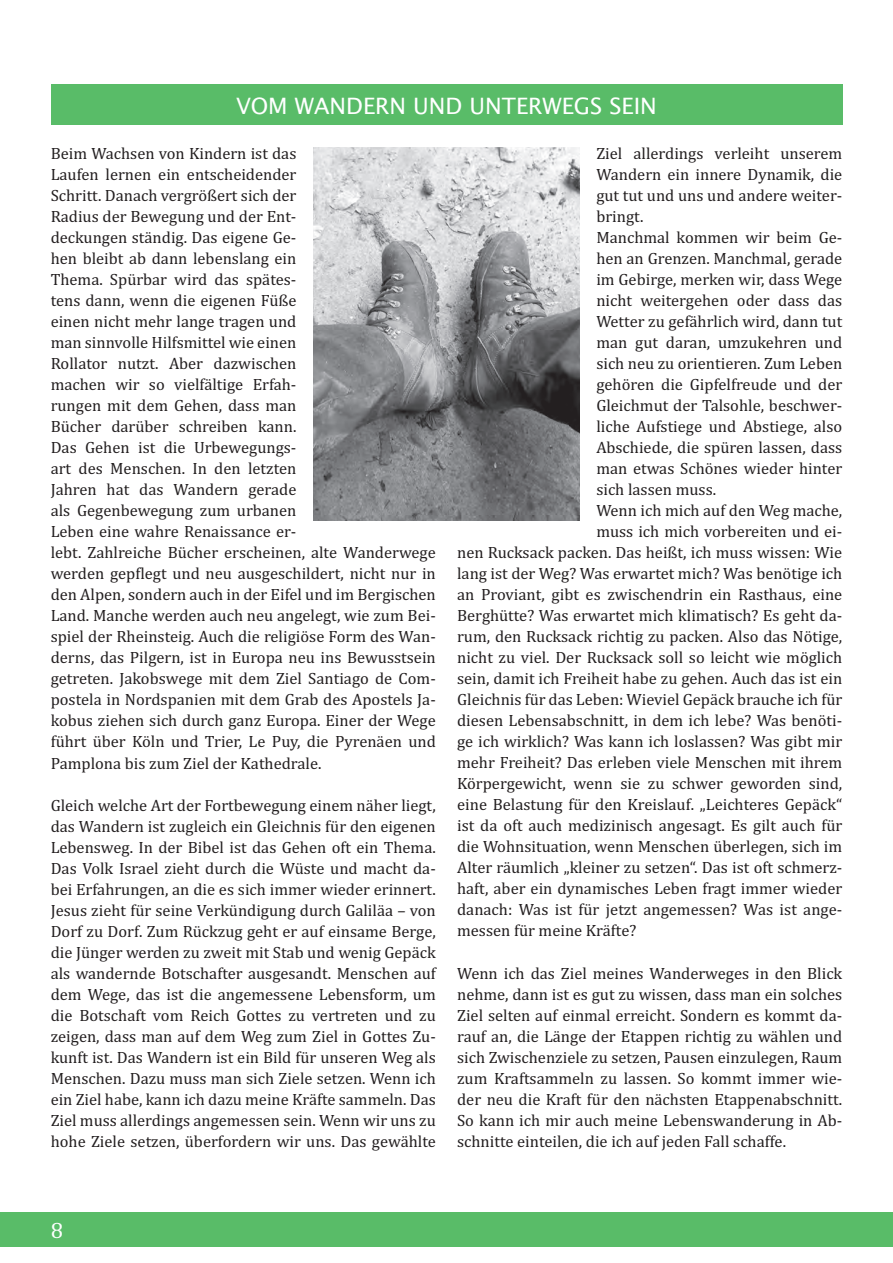
<style>
.page{position:relative;width:893px;height:1263px;background:#fff}
.page>*{position:absolute;margin:0;border:0;box-sizing:border-box;transform-origin:0 0}
.t1{font:22.5px "Lucida Sans";color:#fff}
.t2{font:22.5px "Cambria";color:#fff}
.t3{font:16.5px/21px "Cambria";color:#231f20;text-align:justify}
</style>
<div class="page">
<div style="left:0;top:1211px;width:892px;height:34px;background:#59bc68"></div>
<img style="left:313px;top:147px;width:266px;height:373px">
<div style="left:51px;top:85px;width:791px;height:40px;background:#59bc68"></div>
<h1 class="t1" style="left:236px;top:93px;width:422px">VOM WANDERN UND UNTERWEGS SEIN</h1>
<p class="t3" style="left:51px;top:143px;width:386px;text-align:left">Beim Wachsen von Kindern ist das<br>Laufen lernen ein entscheidender<br>Schritt. Danach vergrößert sich der<br>Radius der Bewegung und der Ent-<br>deckungen ständig. Das eigene Ge-<br>hen bleibt ab dann lebenslang ein<br>Thema. Spürbar wird das spätes-<br>tens dann, wenn die eigenen Füße<br>einen nicht mehr lange tragen und<br>man sinnvolle Hilfsmittel wie einen<br>Rollator nutzt. Aber dazwischen<br>machen wir so vielfältige Erfah-<br>rungen mit dem Gehen, dass man<br>Bücher darüber schreiben kann.<br>Das Gehen ist die Urbewegungs-<br>art des Menschen. In den letzten<br>Jahren hat das Wandern gerade<br>als Gegenbewegung zum urbanen<br>Leben eine wahre Renaissance er-<br>lebt. Zahlreiche Bücher erscheinen, alte Wanderwege werden gepflegt und neu ausgeschildert, nicht nur in den Alpen, sondern auch in der Eifel und im Bergischen Land. Manche werden auch neu angelegt, wie zum Bei&shy;spiel der Rheinsteig. Auch die religiöse Form des Wan&shy;derns, das Pilgern, ist in Europa neu ins Bewusstsein getreten. Jakobswege mit dem Ziel Santiago de Com&shy;postela in Nordspanien mit dem Grab des Apostels Ja&shy;kobus ziehen sich durch ganz Europa. Einer der Wege führt über Köln und Trier, Le Puy, die Pyrenäen und Pamplona bis zum Ziel der Kathedrale.</p>
<p class="t3" style="left:51px;top:794px;width:386px">Gleich welche Art der Fortbewegung einem näher liegt, das Wandern ist zugleich ein Gleichnis für den eigenen Lebensweg. In der Bibel ist das Gehen oft ein Thema.<br>Das Volk Israel zieht durch die Wüste und macht da&shy;bei Erfahrungen, an die es sich immer wieder erinnert.<br>Jesus zieht für seine Verkündigung durch Galiläa – von Dorf zu Dorf. Zum Rückzug geht er auf einsame Berge, die Jünger werden zu zweit mit Stab und wenig Gepäck als wandernde Botschafter ausgesandt. Menschen auf dem Wege, das ist die angemessene Lebensform, um die Botschaft vom Reich Gottes zu vertreten und zu zeigen, dass man auf dem Weg zum Ziel in Gottes Zu&shy;kunft ist. Das Wandern ist ein Bild für unseren Weg als Menschen. Dazu muss man sich Ziele setzen. Wenn ich ein Ziel habe, kann ich dazu meine Kräfte sammeln. Das Ziel muss allerdings angemessen sein. Wenn wir uns zu hohe Ziele setzen, überfordern wir uns. Das gewählte</p>
<p class="t3" style="left:596px;top:142px;width:247px">Ziel allerdings verleiht unserem</p>
<p class="t3" style="left:596px;top:163px;width:247px">Wandern ein innere Dynamik, die</p>
<p class="t3" style="left:596px;top:184px;width:247px">gut tut und uns und andere weiter-</p>
<p class="t3" style="left:596px;top:205px;width:49px">bringt.</p>
<p class="t3" style="left:596px;top:226px;width:247px">Manchmal kommen wir beim Ge-</p>
<p class="t3" style="left:596px;top:247px;width:247px">hen an Grenzen. Manchmal, gerade</p>
<p class="t3" style="left:596px;top:268px;width:247px">im Gebirge, merken wir, dass Wege</p>
<p class="t3" style="left:596px;top:289px;width:247px">nicht weitergehen oder dass das</p>
<p class="t3" style="left:596px;top:310px;width:247px">Wetter zu gefährlich wird, dann tut</p>
<p class="t3" style="left:596px;top:331px;width:247px">man gut daran, umzukehren und</p>
<p class="t3" style="left:596px;top:352px;width:247px">sich neu zu orientieren. Zum Leben</p>
<p class="t3" style="left:596px;top:373px;width:247px">gehören die Gipfelfreude und der</p>
<p class="t3" style="left:596px;top:394px;width:247px">Gleichmut der Talsohle, beschwer-</p>
<p class="t3" style="left:596px;top:415px;width:247px">liche Aufstiege und Abstiege, also</p>
<p class="t3" style="left:596px;top:436px;width:247px">Abschiede, die spüren lassen, dass</p>
<p class="t3" style="left:596px;top:457px;width:247px">man etwas Schönes wieder hinter</p>
<p class="t3" style="left:596px;top:478px;width:121px">sich lassen muss.</p>
<p class="t3" style="left:596px;top:499px;width:247px">Wenn ich mich auf den Weg mache,</p>
<p class="t3" style="left:596px;top:520px;width:247px">muss ich mich vorbereiten und ei-</p>
<p class="t3" style="left:457px;top:542px;width:386px">nen Rucksack packen. Das heißt, ich muss wissen: Wie</p>
<p class="t3" style="left:457px;top:563px;width:386px">lang ist der Weg? Was erwartet mich? Was benötige ich</p>
<p class="t3" style="left:457px;top:584px;width:386px">an Proviant, gibt es zwischendrin ein Rasthaus, eine</p>
<p class="t3" style="left:457px;top:605px;width:386px">Berghütte? Was erwartet mich klimatisch? Es geht da-</p>
<p class="t3" style="left:457px;top:626px;width:386px">rum, den Rucksack richtig zu packen. Also das Nötige,</p>
<p class="t3" style="left:457px;top:647px;width:386px">nicht zu viel. Der Rucksack soll so leicht wie möglich</p>
<p class="t3" style="left:457px;top:668px;width:386px">sein, damit ich Freiheit habe zu gehen. Auch das ist ein</p>
<p class="t3" style="left:457px;top:689px;width:386px">Gleichnis für das Leben: Wieviel Gepäck brauche ich für</p>
<p class="t3" style="left:457px;top:710px;width:386px">diesen Lebensabschnitt, in dem ich lebe? Was benöti-</p>
<p class="t3" style="left:457px;top:731px;width:386px">ge ich wirklich? Was kann ich loslassen? Was gibt mir</p>
<p class="t3" style="left:457px;top:752px;width:386px">mehr Freiheit? Das erleben viele Menschen mit ihrem</p>
<p class="t3" style="left:457px;top:773px;width:386px">Körpergewicht, wenn sie zu schwer geworden sind,</p>
<p class="t3" style="left:457px;top:794px;width:386px">eine Belastung für den Kreislauf. „Leichteres Gepäck“</p>
<p class="t3" style="left:457px;top:815px;width:386px">ist da oft auch medizinisch angesagt. Es gilt auch für</p>
<p class="t3" style="left:457px;top:836px;width:386px">die Wohnsituation, wenn Menschen überlegen, sich im</p>
<p class="t3" style="left:457px;top:857px;width:386px">Alter räumlich „kleiner zu setzen“. Das ist oft schmerz-</p>
<p class="t3" style="left:457px;top:878px;width:386px">haft, aber ein dynamisches Leben fragt immer wieder</p>
<p class="t3" style="left:457px;top:899px;width:386px">danach: Was ist für jetzt angemessen? Was ist ange-</p>
<p class="t3" style="left:457px;top:920px;width:181px">messen für meine Kräfte?</p>
<p class="t3" style="left:457px;top:962px;width:386px">Wenn ich das Ziel meines Wanderweges in den Blick nehme, dann ist es gut zu wissen, dass man ein solches Ziel selten auf einmal erreicht. Sondern es kommt da&shy;rauf an, die Länge der Etappen richtig zu wählen und sich Zwischenziele zu setzen, Pausen einzulegen, Raum zum Kraftsammeln zu lassen. So kommt immer wie&shy;der neu die Kraft für den nächsten Etappenabschnitt.<br>So kann ich mir auch meine Lebenswanderung in Ab&shy;schnitte einteilen, die ich auf jeden Fall schaffe.</p>
<h1 class="t2" style="left:51px;top:1216px;width:14px">8</h1>
</div>
